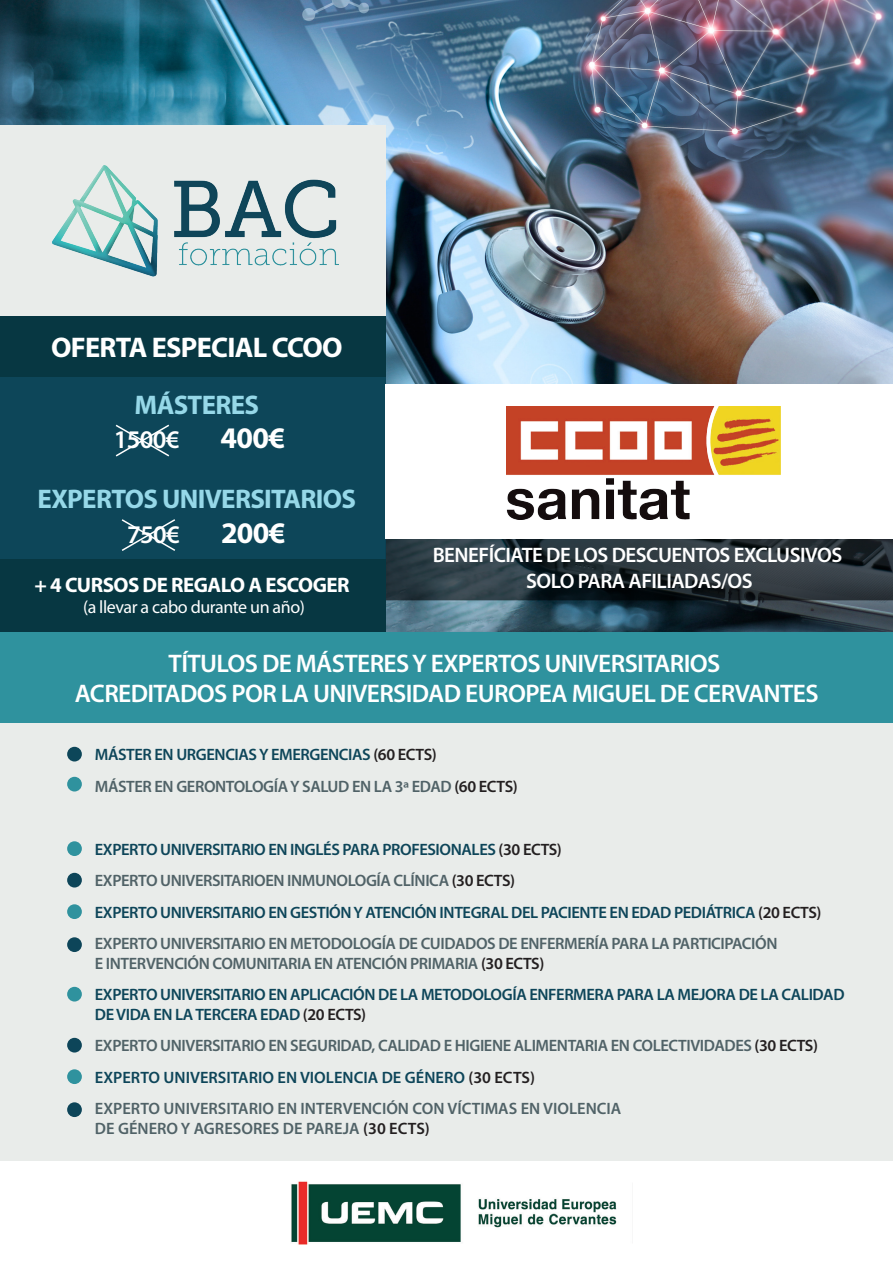
<style>
.page{position:relative;width:893px;height:1263px;background:#fff}
.page>*{position:absolute;margin:0;border:0;box-sizing:border-box;transform-origin:0 0}
.t1{font:700 30px "Myriad Pro";letter-spacing:-.025em;color:#fff}
.t2{font:700 28.5px "Myriad Pro";letter-spacing:-.025em;color:#fff}
.t3{font:700 27px "Myriad Pro";letter-spacing:-.025em;color:#96d8e8}
.t4{font:600 25.5px/30px "Myriad Pro";letter-spacing:-.025em;color:#fff;text-align:center}
.t5{font:600 21px/25.5px "Myriad Pro";letter-spacing:-.025em;color:#fff;text-align:center}
.t6{font:700 21px "Myriad Pro";letter-spacing:-.025em;color:#fff}
.t7{font:18px "Myriad Pro";letter-spacing:-.025em;color:#fff}
.t8{font:600 16.5px/31.5px "Myriad Pro";letter-spacing:-.025em;color:#0d4559}
.t9{font:600 16.5px/31.5px "Myriad Pro";letter-spacing:-.025em;color:#506267}
.t10{font:600 16.5px "Myriad Pro";color:#506267}
.s1{color:#0d4559}
.s2{color:#231f20}
.s3{color:#506267}
</style>
<div class="page">
<div style="left:0;top:299px;width:893px;height:862px;background:#e9ecea"></div>
<img style="left:0;top:0;width:893px;height:632px">
<div style="left:0;top:125px;width:386px;height:507px;background:#0d4659"></div>
<div style="left:0;top:632px;width:893px;height:91px;background:#2f929e"></div>
<svg style="left:386px;top:538px;width:507px;height:62px;background:#2a363c"></svg>
<div style="left:386px;top:384px;width:507px;height:154px;background:#fff"></div>
<img style="left:506px;top:406px;width:275px;height:114px">
<div style="left:67px;top:747px;width:15px;height:14px;background:#0d4659;border-radius:50%"></div>
<div style="left:67px;top:777px;width:15px;height:14px;background:#2f929e;border-radius:50%"></div>
<div style="left:67px;top:841px;width:15px;height:15px;background:#2f929e;border-radius:50%"></div>
<div style="left:67px;top:873px;width:15px;height:14px;background:#0d4559;border-radius:50%"></div>
<div style="left:67px;top:904px;width:15px;height:15px;background:#2f929e;border-radius:50%"></div>
<div style="left:67px;top:937px;width:15px;height:15px;background:#0d4559;border-radius:50%"></div>
<div style="left:67px;top:987px;width:15px;height:14px;background:#2f929e;border-radius:50%"></div>
<div style="left:67px;top:1038px;width:15px;height:14px;background:#0d4559;border-radius:50%"></div>
<div style="left:67px;top:1069px;width:15px;height:15px;background:#2f929e;border-radius:50%"></div>
<div style="left:67px;top:1102px;width:15px;height:15px;background:#0d4559;border-radius:50%"></div>
<div style="left:0;top:315px;width:386px;height:62px;background:#073742"></div>
<div style="left:0;top:559px;width:386px;height:73px;background:#073742"></div>
<svg style="left:115px;top:424px;width:55px;height:33px"></svg>
<svg style="left:121px;top:519px;width:55px;height:32px"></svg>
<img style="left:291px;top:1181px;width:326px;height:64px">
<div style="left:0;top:125px;width:386px;height:190px;background:#e9ecea"></div>
<img style="left:52px;top:165px;width:286px;height:112px">
<h2 class="t2" style="left:51px;top:329px;width:293px">OFERTA ESPECIAL CCOO</h2>
<h3 class="t3" style="left:135px;top:387px;width:126px">MÁSTERES</h3>
<h3 class="t4" style="left:114px;top:424px;width:67px">1500€</h3>
<h1 class="t1" style="left:221px;top:418px;width:66px">400€</h1>
<h3 class="t3" style="left:38px;top:481px;width:320px">EXPERTOS UNIVERSITARIOS</h3>
<h3 class="t4" style="left:127px;top:518px;width:54px">750€</h3>
<h1 class="t1" style="left:221px;top:513px;width:66px">200€</h1>
<p class="t6" style="left:34px;top:571px;width:317px">+ 4 CURSOS DE REGALO A ESCOGER</p>
<p class="t7" style="left:83px;top:596px;width:223px">(a llevar a cabo durante un año)</p>
<p class="t5" style="left:433px;top:542px;width:411px">BENEFÍCIATE DE LOS DESCUENTOS EXCLUSIVOS<br>SOLO PARA AFILIADAS/OS</p>
<h3 class="t4" style="left:75px;top:648px;width:745px">TÍTULOS DE MÁSTERES Y EXPERTOS UNIVERSITARIOS<br>ACREDITADOS POR LA UNIVERSIDAD EUROPEA MIGUEL DE CERVANTES</h3>
<p class="t9" style="left:95px;top:738px;width:424px"><span class="s1">MÁSTER EN URGENCIAS Y EMERGENCIAS</span> <span class="s2">(60 ECTS)<br></span>MÁSTER EN GERONTOLOGÍA Y SALUD EN LA 3ª EDAD <span class="s2">(60 ECTS)</span></p>
<p class="t8" style="left:95px;top:833px;width:728px">EXPERTO UNIVERSITARIO EN INGLÉS PARA PROFESIONALES <span class="s2">(30 ECTS)<br></span><span class="s3">EXPERTO UNIVERSITARIOEN INMUNOLOGÍA CLÍNICA</span> <span class="s2">(30 ECTS)<br></span>EXPERTO UNIVERSITARIO EN GESTIÓN Y ATENCIÓN INTEGRAL DEL PACIENTE EN EDAD PEDIÁTRICA <span class="s2">(20 ECTS)<br></span><span class="s3">EXPERTO UNIVERSITARIO EN METODOLOGÍA DE CUIDADOS DE ENFERMERÍA PARA LA PARTICIPACIÓN</span></p>
<p class="t8" style="left:95px;top:947px;width:751px"><span class="s3">E INTERVENCIÓN COMUNITARIA EN ATENCIÓN PRIMARIA</span> <span class="s2">(30 ECTS)<br></span>EXPERTO UNIVERSITARIO EN APLICACIÓN DE LA METODOLOGÍA ENFERMERA PARA LA MEJORA DE LA CALIDAD</p>
<p class="t9" style="left:95px;top:998px;width:725px"><span class="s1">DE VIDA EN LA TERCERA EDAD</span> <span class="s2">(20 ECTS)<br></span>EXPERTO UNIVERSITARIO EN SEGURIDAD, CALIDAD E HIGIENE ALIMENTARIA EN COLECTIVIDADES <span class="s2">(30 ECTS)<br></span><span class="s1">EXPERTO UNIVERSITARIO EN VIOLENCIA DE GÉNERO</span> <span class="s2">(30 ECTS)<br></span>EXPERTO UNIVERSITARIO EN INTERVENCIÓN CON VÍCTIMAS EN VIOLENCIA</p>
<p class="t10" style="left:95px;top:1117px;width:336px">DE GÉNERO Y AGRESORES DE PAREJA <span class="s2">(30 ECTS)</span></p>
</div>
